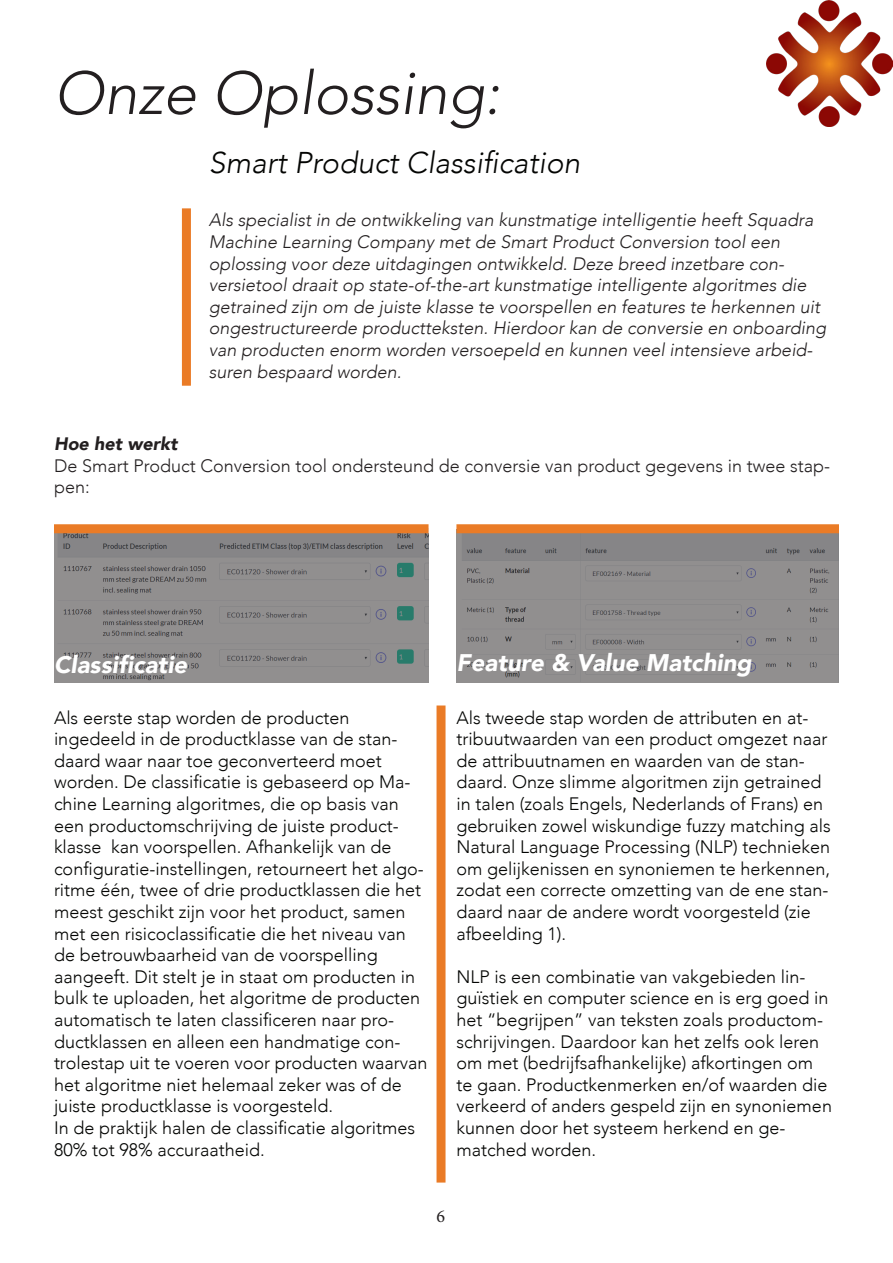
<style>
.page{position:relative;width:893px;height:1263px;background:#fff}
.page>*{position:absolute;margin:0;border:0;box-sizing:border-box;transform-origin:0 0}
.t1{font:italic 300 60px "Avenir";color:#231f20}
.t2{font:italic 300 30px "Avenir";color:#040503}
.t3{font:italic 900 24px "Avenir";color:#fff}
.t4{font:300 18px/21.6px "Avenir";color:#040503}
.t5{font:italic 300 18px/21.6px "Avenir";color:#231f20}
.t6{font:300 18px/21.6px "Avenir";color:#231f20}
.t7{font:italic 900 18px "Avenir";color:#231f20}
.t8{font:18px "Minion Pro";color:#231f20}
</style>
<div class="page">
<img style="left:766px;top:0;width:126px;height:126px">
<div style="left:182px;top:208px;width:9px;height:178px;background:#ea7b26"></div>
<hr style="left:892px;top:0;width:1px;height:631px;background:#231f20">
<svg style="left:54px;top:533px;width:375px;height:149px;background:#8a8989"></svg>
<svg style="left:456px;top:533px;width:383px;height:149px;background:#8c8a8b"></svg>
<div style="left:54px;top:524px;width:375px;height:9px;background:#ea7b26"></div>
<div style="left:456px;top:524px;width:383px;height:9px;background:#ea7b26"></div>
<div style="left:436px;top:705px;width:10px;height:477px;background:#ea7b26"></div>
<p class="t1" style="left:54px;top:58px;width:447px">Onze Oplossing:</p>
<p class="t2" style="left:209px;top:145px;width:373px">Smart Product Classification</p>
<p class="t5" style="left:209px;top:209px;width:619px">Als specialist in de ontwikkeling van kunstmatige intelligentie heeft Squadra Machine Learning Company met de Smart Product Conversion tool een oplossing voor deze uitdagingen ontwikkeld. Deze breed inzetbare con&shy;versietool draait op state-of-the-art kunstmatige intelligente algoritmes die getrained zijn om de juiste klasse te voorspellen en features te herkennen uit ongestructureerde productteksten. Hierdoor kan de conversie en onboarding van producten enorm worden versoepeld en kunnen veel intensieve arbeid&shy;suren bespaard worden.</p>
<p class="t7" style="left:54px;top:429px;width:125px">Hoe het werkt</p>
<p class="t6" style="left:54px;top:455px;width:778px">De Smart Product Conversion tool ondersteund de conversie van product gegevens in twee stap&shy;pen:</p>
<p class="t3" style="left:54px;top:645px;width:135px">Classificatie</p>
<p class="t3" style="left:456px;top:642px;width:297px">Feature &amp; Value Matching</p>
<p class="t4" style="left:54px;top:706px;width:375px">Als eerste stap worden de producten ingedeeld in de productklasse van de stan&shy;daard waar naar toe geconverteerd moet worden. De classificatie is gebaseerd op Ma&shy;chine Learning algoritmes, die op basis van een productomschrijving de juiste product&shy;klasse kan voorspellen. Afhankelijk van de configuratie-instellingen, retourneert het algo&shy;ritme één, twee of drie productklassen die het meest geschikt zijn voor het product, samen met een risicoclassificatie die het niveau van de betrouwbaarheid van de voorspelling aangeeft. Dit stelt je in staat om producten in bulk te uploaden, het algoritme de producten automatisch te laten classificeren naar pro&shy;ductklassen en alleen een handmatige con&shy;trolestap uit te voeren voor producten waarvan het algoritme niet helemaal zeker was of de juiste productklasse is voorgesteld.</p>
<p class="t4" style="left:54px;top:1117px;width:363px">In de praktijk halen de classificatie algoritmes<br>80% tot 98% accuraatheid.</p>
<p class="t4" style="left:456px;top:706px;width:376px">Als tweede stap worden de attributen en at&shy;tribuutwaarden van een product omgezet naar de attribuutnamen en waarden van de stan&shy;daard. Onze slimme algoritmen zijn getrained in talen (zoals Engels, Nederlands of Frans) en gebruiken zowel wiskundige fuzzy matching als Natural Language Processing (NLP) technieken om gelijkenissen en synoniemen te herkennen, zodat een correcte omzetting van de ene stan&shy;daard naar de andere wordt voorgesteld (zie afbeelding 1).</p>
<p class="t4" style="left:456px;top:966px;width:377px">NLP is een combinatie van vakgebieden lin&shy;guïstiek en computer science en is erg goed in het “begrijpen” van teksten zoals productom&shy;schrijvingen. Daardoor kan het zelfs ook leren om met (bedrijfsafhankelijke) afkortingen om te gaan. Productkenmerken en/of waarden die verkeerd of anders gespeld zijn en synoniemen kunnen door het systeem herkend en ge&shy;matched worden.</p>
<p class="t8" style="left:436px;top:1204px;width:10px">6</p>
</div>
